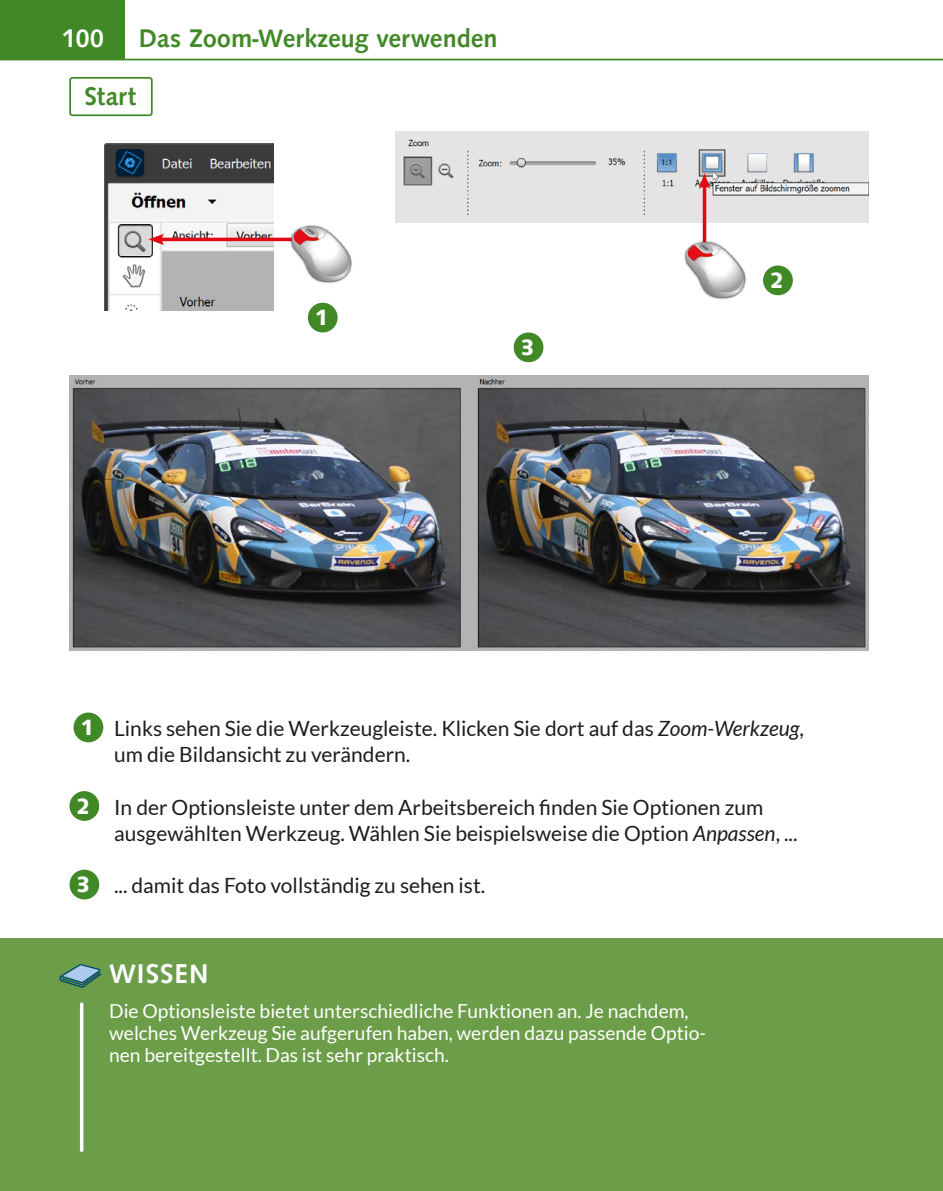
<style>
.page{position:relative;width:943px;height:1191px;background:#fff}
.page>*{position:absolute;margin:0;border:0;box-sizing:border-box;transform-origin:0 0}
.t1{font:500 28px "Saxony";letter-spacing:.04em;color:#fff}
.t2{font:500 26.25px "Saxony";color:#418927}
.t3{font:500 26.25px "Saxony";color:#fff}
.t4{font:800 22.75px "Saxony";color:#fff}
.t5{font:21px/26.2px "Lato";color:#1d1d1b}
.t6{font:19.25px/22.1px "Lato";color:#fff}
.s1{font-family:"Saxony";font-weight:800;font-size:22.75px;color:#fff}
.s2{font-style:italic}
</style>
<div class="page">
<div style="left:69px;top:77px;width:84px;height:39px;border:2px solid #418927;border-radius:2px"></div>
<div style="left:0;top:0;width:124px;height:60px;background:#418927"></div>
<div style="left:0;top:938px;width:943px;height:253px;background:#6c9d49"></div>
<hr style="left:0;top:59px;width:943px;height:1px;background:#418927">
<img style="left:104px;top:144px;width:169px;height:167px">
<img style="left:395px;top:131px;width:473px;height:91px">
<img style="left:69px;top:375px;width:799px;height:275px">
<div style="left:74px;top:712px;width:29px;height:30px;background:#418927;border-radius:50%"></div>
<div style="left:69px;top:791px;width:30px;height:30px;background:#418927;border-radius:50%"></div>
<div style="left:69px;top:869px;width:30px;height:30px;background:#418927;border-radius:50%"></div>
<svg style="left:59px;top:964px;width:42px;height:24px"></svg>
<hr style="left:80px;top:1004px;width:3px;height:146px;background:#fff">
<svg style="left:702px;top:189px;width:4px;height:50px"></svg>
<svg style="left:698px;top:173px;width:12px;height:16px"></svg>
<hr style="left:159px;top:238px;width:141px;height:3px;background:#e30614">
<svg style="left:148px;top:234px;width:16px;height:11px"></svg>
<img style="left:289px;top:225px;width:63px;height:59px">
<img style="left:683px;top:239px;width:63px;height:61px">
<div style="left:308px;top:303px;width:29px;height:29px;background:#418927;border-radius:50%"></div>
<div style="left:763px;top:265px;width:29px;height:30px;background:#418927;border-radius:50%"></div>
<div style="left:513px;top:332px;width:30px;height:30px;background:#418927;border-radius:50%"></div>
<p class="t3" style="left:62px;top:23px;width:44px">100</p>
<p class="t2" style="left:139px;top:23px;width:360px">Das Zoom-Werkzeug verwenden</p>
<p class="t2" style="left:84px;top:80px;width:54px">Start</p>
<p class="t4" style="left:315px;top:305px;width:15px">1</p>
<p class="t4" style="left:521px;top:334px;width:15px">3</p>
<p class="t4" style="left:770px;top:267px;width:15px">2</p>
<p class="t5" style="left:114px;top:715px;width:691px;text-indent:-33px"><span class="s1">1</span> Links sehen Sie die Werkzeugleiste. Klicken Sie dort auf das <span class="s2">Zoom-Werkzeug</span>, um die Bildansicht zu verändern.</p>
<p class="t5" style="left:114px;top:794px;width:675px;text-indent:-38px"><span class="s1">2</span> In der Optionsleiste unter dem Arbeitsbereich finden Sie Optionen zum ausgewählten Werkzeug. Wählen Sie beispielsweise die Option <span class="s2">Anpassen</span>, ...</p>
<p class="t5" style="left:77px;top:872px;width:408px"><span class="s1">3</span> ... damit das Foto vollständig zu sehen ist.</p>
<h1 class="t1" style="left:109px;top:957px;width:101px">WISSEN</h1>
<p class="t6" style="left:109px;top:999px;width:598px">Die Optionsleiste bietet unterschiedliche Funktionen an. Je nachdem, welches Werkzeug Sie aufgerufen haben, werden dazu passende Optio&shy;nen bereitgestellt. Das ist sehr praktisch.</p>
</div>
